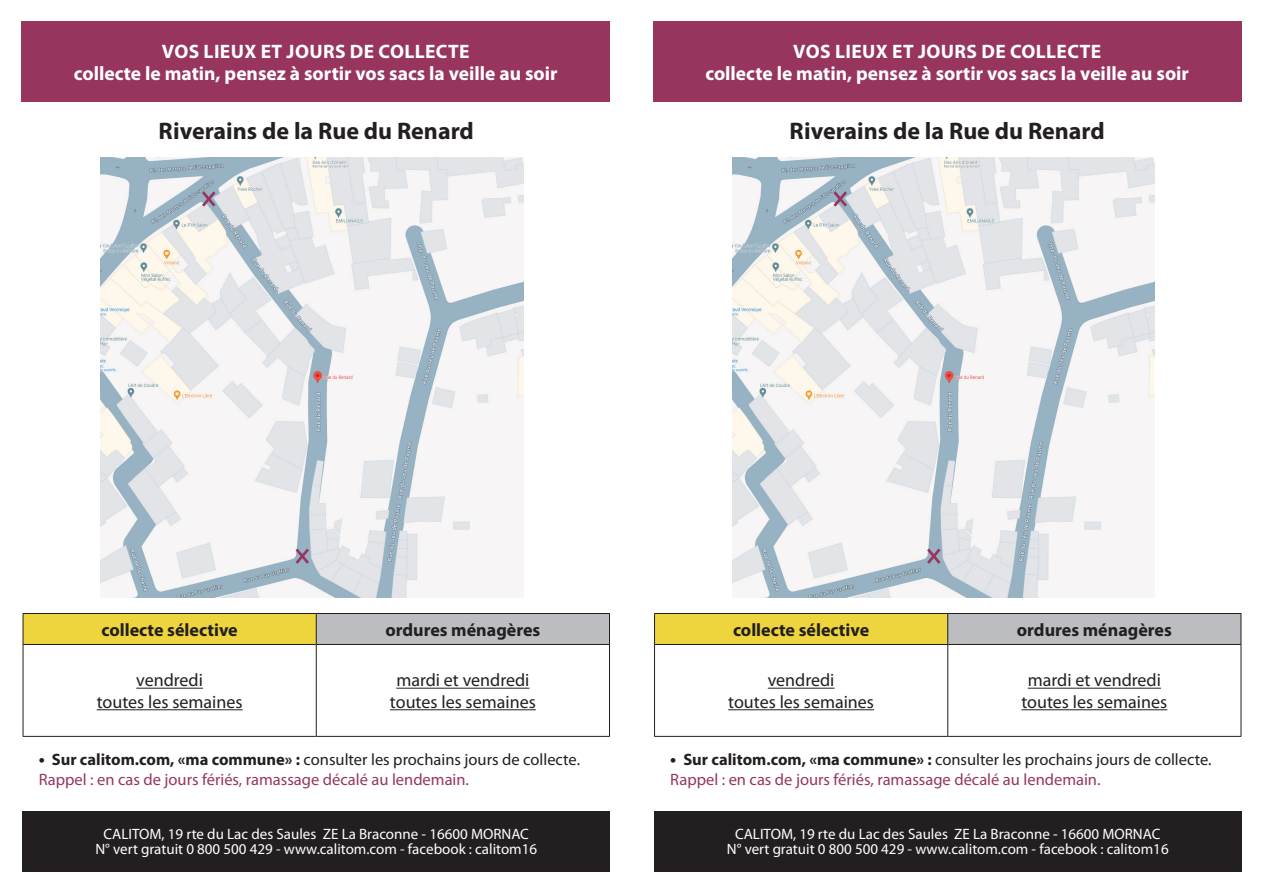
<style>
.page{position:relative;width:1263px;height:893px;background:#fff}
.page>*{position:absolute;margin:0;border:0;box-sizing:border-box;transform-origin:0 0}
.t1{font:700 24px "Myriad Pro";color:#231f20}
.t2{font:700 19.5px/22.5px "Myriad Pro";color:#fff;text-align:center}
.t3{font:18px/21.6px "Myriad Pro";color:#231f20;text-align:center}
.t4{font:700 18px "Myriad Pro";color:#231f20}
.t5{font:16.5px/19.8px "Myriad Pro";color:#97355f}
.t6{font:15px/15px "Myriad Pro";color:#fff;text-align:center}
.s1{font-weight:700;font-size:18px;color:#231f20}
.s2{font-weight:700;color:#231f20}
.s3{color:#231f20}
</style>
<div class="page">
<div style="left:21px;top:21px;width:589px;height:81px;background:#97355f"></div>
<div style="left:22px;top:811px;width:588px;height:61px;background:#231f20"></div>
<div style="left:653px;top:21px;width:589px;height:81px;background:#97355f"></div>
<div style="left:654px;top:811px;width:588px;height:61px;background:#231f20"></div>
<img style="left:101px;top:157px;width:422px;height:440px">
<div style="left:23px;top:613px;width:293px;height:31px;background:#eed53d"></div>
<div style="left:316px;top:613px;width:293px;height:31px;background:#bcbdc0"></div>
<hr style="left:317px;top:613px;width:293px;height:1px;background:#231f20">
<hr style="left:23px;top:645px;width:1px;height:91px;background:#231f20">
<hr style="left:317px;top:644px;width:293px;height:1px;background:#231f20">
<hr style="left:316px;top:645px;width:1px;height:91px;background:#231f20">
<hr style="left:609px;top:645px;width:1px;height:91px;background:#231f20">
<hr style="left:23px;top:736px;width:294px;height:1px;background:#231f20">
<hr style="left:23px;top:613px;width:294px;height:1px;background:#231f20">
<hr style="left:23px;top:614px;width:1px;height:30px;background:#231f20">
<hr style="left:316px;top:614px;width:1px;height:30px;background:#231f20">
<hr style="left:609px;top:614px;width:1px;height:30px;background:#231f20">
<hr style="left:23px;top:644px;width:294px;height:1px;background:#231f20">
<hr style="left:317px;top:736px;width:293px;height:1px;background:#231f20">
<hr style="left:136px;top:688px;width:67px;height:1px;background:#231f20">
<hr style="left:97px;top:709px;width:146px;height:1px;background:#231f20">
<hr style="left:396px;top:688px;width:133px;height:1px;background:#231f20">
<hr style="left:390px;top:709px;width:146px;height:1px;background:#231f20">
<svg style="left:199px;top:188px;width:19px;height:22px"></svg>
<svg style="left:293px;top:546px;width:19px;height:21px"></svg>
<img style="left:732px;top:157px;width:423px;height:440px">
<div style="left:654px;top:613px;width:294px;height:31px;background:#eed53d"></div>
<div style="left:948px;top:613px;width:293px;height:31px;background:#bcbdc0"></div>
<hr style="left:948px;top:613px;width:293px;height:1px;background:#231f20">
<hr style="left:654px;top:645px;width:1px;height:91px;background:#231f20">
<hr style="left:948px;top:644px;width:293px;height:1px;background:#231f20">
<hr style="left:947px;top:645px;width:1px;height:91px;background:#231f20">
<hr style="left:1240px;top:645px;width:1px;height:91px;background:#231f20">
<hr style="left:654px;top:736px;width:294px;height:1px;background:#231f20">
<hr style="left:654px;top:613px;width:294px;height:1px;background:#231f20">
<hr style="left:654px;top:614px;width:1px;height:30px;background:#231f20">
<hr style="left:947px;top:614px;width:1px;height:30px;background:#231f20">
<hr style="left:1240px;top:614px;width:1px;height:30px;background:#231f20">
<hr style="left:654px;top:644px;width:294px;height:1px;background:#231f20">
<hr style="left:948px;top:736px;width:293px;height:1px;background:#231f20">
<hr style="left:768px;top:688px;width:66px;height:1px;background:#231f20">
<hr style="left:728px;top:709px;width:146px;height:1px;background:#231f20">
<hr style="left:1028px;top:688px;width:133px;height:1px;background:#231f20">
<hr style="left:1021px;top:709px;width:146px;height:1px;background:#231f20">
<svg style="left:831px;top:188px;width:19px;height:22px"></svg>
<svg style="left:924px;top:546px;width:19px;height:21px"></svg>
<p class="t2" style="left:74px;top:39px;width:485px">VOS LIEUX ET JOURS DE COLLECTE<br>collecte le matin, pensez à sortir vos sacs la veille au soir</p>
<p class="t2" style="left:705px;top:39px;width:485px">VOS LIEUX ET JOURS DE COLLECTE<br>collecte le matin, pensez à sortir vos sacs la veille au soir</p>
<h1 class="t1" style="left:159px;top:115px;width:317px">Riverains de la Rue du Renard</h1>
<h1 class="t1" style="left:790px;top:115px;width:317px">Riverains de la Rue du Renard</h1>
<p class="t4" style="left:102px;top:618px;width:138px">collecte sélective</p>
<p class="t4" style="left:385px;top:618px;width:157px">ordures ménagères</p>
<p class="t3" style="left:97px;top:669px;width:147px">vendredi<br>toutes les semaines</p>
<p class="t3" style="left:390px;top:669px;width:147px">mardi et vendredi toutes les semaines</p>
<p class="t4" style="left:733px;top:618px;width:138px">collecte sélective</p>
<p class="t4" style="left:1017px;top:618px;width:157px">ordures ménagères</p>
<p class="t3" style="left:728px;top:669px;width:147px">vendredi<br>toutes les semaines</p>
<p class="t3" style="left:1021px;top:669px;width:147px">mardi et vendredi toutes les semaines</p>
<p class="t5" style="left:39px;top:749px;width:543px"><span class="s1">•</span> <span class="s2">Sur calitom.com, «ma commune» :</span> <span class="s3">consulter les prochains jours de collecte.<br></span>Rappel : en cas de jours fériés, ramassage décalé au lendemain.</p>
<p class="t5" style="left:670px;top:749px;width:543px"><span class="s1">•</span> <span class="s2">Sur calitom.com, «ma commune» :</span> <span class="s3">consulter les prochains jours de collecte.<br></span>Rappel : en cas de jours fériés, ramassage décalé au lendemain.</p>
<p class="t6" style="left:95px;top:827px;width:443px">CALITOM, 19 rte du Lac des Saules ZE La Braconne - 16600 MORNAC<br>N° vert gratuit 0 800 500 429 - www.calitom.com - facebook : calitom16</p>
<p class="t6" style="left:727px;top:827px;width:443px">CALITOM, 19 rte du Lac des Saules ZE La Braconne - 16600 MORNAC<br>N° vert gratuit 0 800 500 429 - www.calitom.com - facebook : calitom16</p>
</div>
